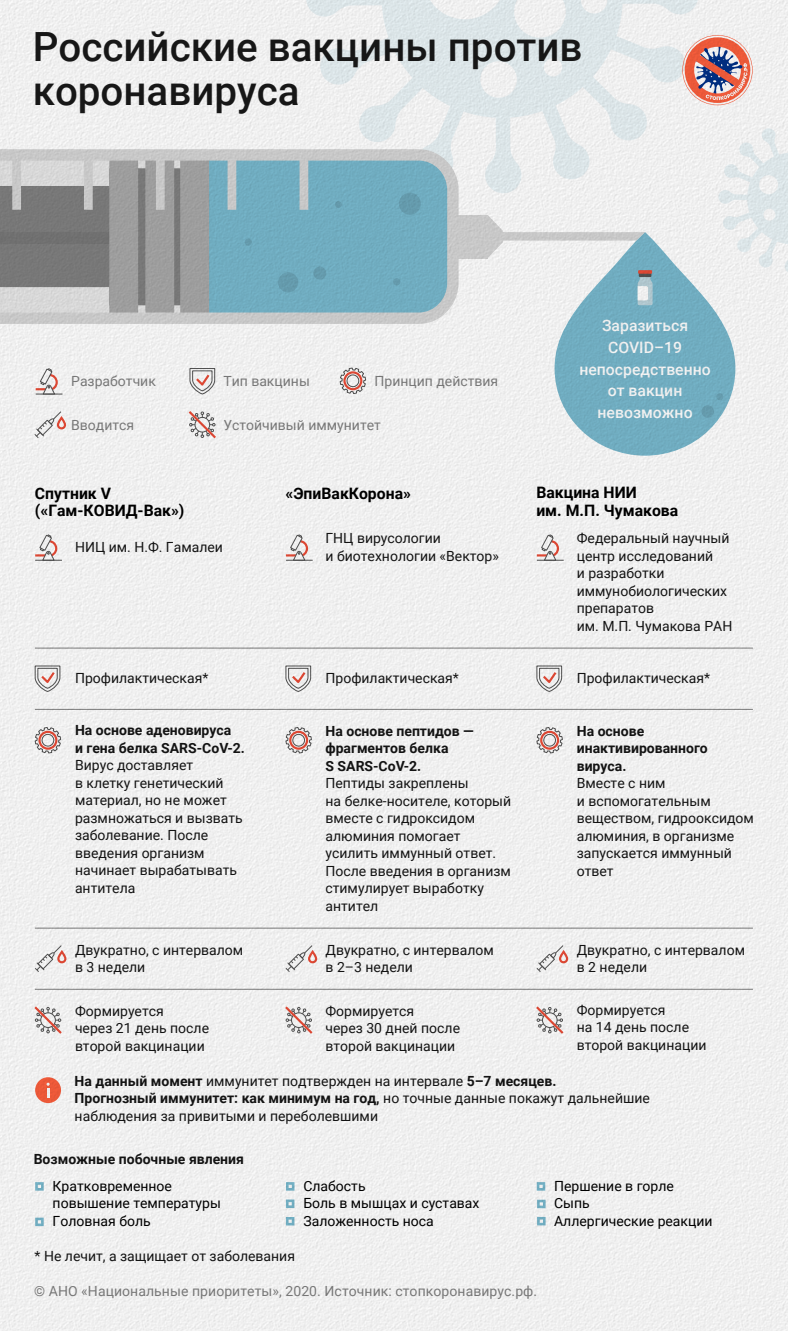
<style>
.page{position:relative;width:788px;height:1331px;background:#fff}
.page>*{position:absolute;margin:0;border:0;box-sizing:border-box;transform-origin:0 0}
.t1{font:500 40.25px/43.8px "Roboto";color:#191919}
.t2{font:700 15.75px/17.5px "Roboto";color:#000}
.t3{font:500 15.75px/21.9px "Roboto";color:#fff;text-align:center}
.t4{font:14px/17.5px "Roboto";color:#151515}
.t5{font:700 14px/17.5px "Roboto";color:#151515}
.t6{font:14px/17.5px "Roboto";color:#000}
.t7{font:14px "Roboto";color:#808080}
.s1{font-weight:700}
</style>
<div class="page">
<img style="left:0;top:0;width:788px;height:1330px">
<h1 class="t1" style="left:33px;top:23px;width:551px">Российские вакцины против коронавируса</h1>
<p class="t7" style="left:71px;top:371px;width:86px">Разработчик</p>
<p class="t7" style="left:223px;top:371px;width:88px">Тип вакцины</p>
<p class="t7" style="left:374px;top:371px;width:125px">Принцип действия</p>
<p class="t7" style="left:71px;top:415px;width:64px">Вводится</p>
<p class="t7" style="left:223px;top:415px;width:159px">Устойчивый иммунитет</p>
<p class="t3" style="left:579px;top:313px;width:133px">Заразиться<br>COVID–19 непосредственно от вакцин невозможно</p>
<p class="t2" style="left:35px;top:483px;width:151px">Спутник V («Гам-КОВИД-Вак»)</p>
<p class="t2" style="left:285px;top:483px;width:127px">«ЭпиВакКорона»</p>
<p class="t2" style="left:536px;top:483px;width:143px">Вакцина НИИ<br>им. М.П. Чумакова</p>
<p class="t4" style="left:75px;top:537px;width:149px">НИЦ им. Н.Ф. Гамалеи</p>
<p class="t4" style="left:325px;top:529px;width:175px">ГНЦ вирусологии<br>и биотехнологии «Вектор»</p>
<p class="t4" style="left:576px;top:529px;width:157px">Федеральный научный центр исследований<br>и разработки иммунобиологических препаратов<br>им. М.П. Чумакова РАН</p>
<p class="t4" style="left:576px;top:669px;width:135px">Профилактическая*</p>
<p class="t5" style="left:576px;top:721px;width:132px">На основе инактивированного вируса.</p>
<p class="t4" style="left:576px;top:774px;width:179px">Вместе с ним<br>и вспомогательным веществом, гидрооксидом алюминия, в организме запускается иммунный ответ</p>
<p class="t4" style="left:75px;top:668px;width:135px">Профилактическая*</p>
<p class="t5" style="left:75px;top:721px;width:171px">На основе аденовируса<br>и гена белка SARS-CoV-2.</p>
<p class="t4" style="left:75px;top:756px;width:169px">Вирус доставляет<br>в клетку генетический материал, но не может размножаться и вызвать заболевание. После введения организм начинает вырабатывать антитела</p>
<p class="t4" style="left:325px;top:668px;width:135px">Профилактическая*</p>
<p class="t5" style="left:325px;top:721px;width:150px">На основе пептидов — фрагментов белка<br>S SARS-CoV-2.</p>
<p class="t4" style="left:325px;top:773px;width:187px">Пептиды закреплены<br>на белке-носителе, который вместе с гидроксидом алюминия помогает усилить иммунный ответ.<br>После введения в организм стимулирует выработку антител</p>
<p class="t4" style="left:75px;top:940px;width:170px">Двукратно, с интервалом в 3 недели</p>
<p class="t4" style="left:75px;top:1001px;width:136px">Формируется<br>через 21 день после второй вакцинации</p>
<p class="t4" style="left:325px;top:940px;width:170px">Двукратно, с интервалом в 2–3 недели</p>
<p class="t4" style="left:325px;top:1001px;width:136px">Формируется<br>через 30 дней после второй вакцинации</p>
<p class="t4" style="left:576px;top:940px;width:170px">Двукратно, с интервалом в 2 недели</p>
<p class="t4" style="left:576px;top:1000px;width:131px">Формируется<br>на 14 день после второй вакцинации</p>
<p class="t4" style="left:75px;top:1071px;width:576px"><span class="s1">На данный момент</span> иммунитет подтвержден на интервале <span class="s1">5–7 месяцев.<br>Прогнозный иммунитет: как минимум на год,</span> но точные данные покажут дальнейшие наблюдения за привитыми и переболевшими</p>
<p class="t5" style="left:34px;top:1150px;width:212px">Возможные побочные явления</p>
<p class="t6" style="left:53px;top:1176px;width:170px">Кратковременное повышение температуры<br>Головная боль</p>
<p class="t6" style="left:303px;top:1176px;width:178px">Слабость<br>Боль в мышцах и суставах<br>Заложенность носа</p>
<p class="t6" style="left:554px;top:1176px;width:160px">Першение в горле<br>Сыпь<br>Аллергические реакции</p>
<p class="t4" style="left:35px;top:1246px;width:262px">* Не лечит, а защищает от заболевания</p>
<p class="t7" style="left:34px;top:1281px;width:504px">© АНО «Национальные приоритеты», 2020. Источник: стопкоронавирус.рф.</p>
</div>
